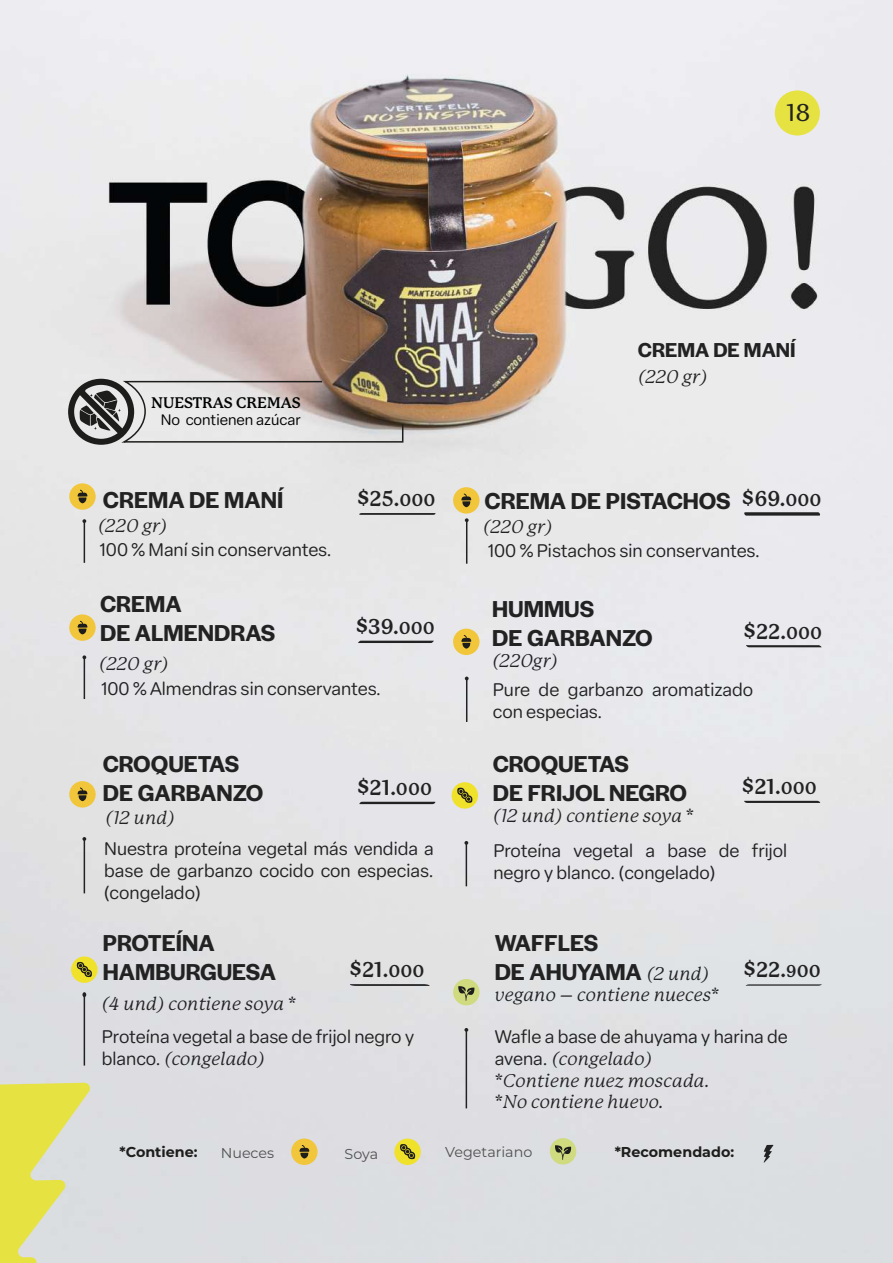
<style>
.page{position:relative;width:893px;height:1263px;background:#fff}
.page>*{position:absolute;margin:0;border:0;box-sizing:border-box;transform-origin:0 0}
.t1{font:600 24px/28.8px "Halyard Display";color:#222223}
.t2{font:500 23.7px "P Mackinac Pro";color:#222223}
.t3{font:700 21px "P22 Mackinac Pro";color:#222223}
.t4{font:600 21px "Halyard Display";color:#222223}
.t5{font:18px/21.6px "Elza Round Variable Roman";color:#222223}
.t6{font:italic 18px/21.6px "P22 Mackinac Pro";color:#222223}
.t7{font:15px "Elza Round Variable Roman";color:#020303}
.t8{font:700 15px "P22 Mackinac Pro";color:#020303}
.t9{font:700 14.25px "Montserrat";color:#1d1d1b}
.t10{font:14.25px "Montserrat";color:#515151}
.s1{font-weight:800}
.s2{font-size:16.8px}
.s3{font-family:"P22 Mackinac Pro";font-weight:400;font-style:italic;font-size:18px}
.s4{font-family:"Elza Round Variable Roman";font-style:normal}
</style>
<div class="page">
<img style="left:0;top:0;width:893px;height:1263px">
<div style="left:775px;top:90px;width:45px;height:46px;background:#e6e242;border-radius:50%"></div>
<svg style="left:359px;top:513px;width:77px;height:2px"></svg>
<svg style="left:357px;top:641px;width:78px;height:2px"></svg>
<svg style="left:359px;top:802px;width:77px;height:2px"></svg>
<svg style="left:350px;top:984px;width:80px;height:2px"></svg>
<svg style="left:745px;top:984px;width:77px;height:2px"></svg>
<svg style="left:745px;top:645px;width:77px;height:2px"></svg>
<svg style="left:744px;top:801px;width:77px;height:2px"></svg>
<svg style="left:743px;top:512px;width:78px;height:4px"></svg>
<hr style="left:466px;top:680px;width:1px;height:42px;background:#222223">
<svg style="left:465px;top:677px;width:4px;height:3px"></svg>
<hr style="left:466px;top:521px;width:1px;height:43px;background:#222223">
<svg style="left:465px;top:518px;width:4px;height:4px"></svg>
<hr style="left:466px;top:1031px;width:1px;height:77px;background:#222223">
<svg style="left:464px;top:1028px;width:4px;height:4px"></svg>
<hr style="left:466px;top:844px;width:1px;height:42px;background:#222223">
<svg style="left:464px;top:841px;width:4px;height:4px"></svg>
<hr style="left:84px;top:839px;width:1px;height:54px;background:#222223">
<svg style="left:82px;top:837px;width:4px;height:4px"></svg>
<hr style="left:84px;top:995px;width:1px;height:70px;background:#222223">
<svg style="left:82px;top:992px;width:4px;height:5px"></svg>
<hr style="left:84px;top:657px;width:1px;height:42px;background:#222223">
<svg style="left:82px;top:655px;width:4px;height:4px"></svg>
<hr style="left:84px;top:521px;width:1px;height:42px;background:#222223">
<svg style="left:82px;top:519px;width:4px;height:4px"></svg>
<div style="left:453px;top:629px;width:26px;height:26px;background:#f2c63a;border-radius:50%"></div>
<svg style="left:461px;top:635px;width:10px;height:14px"></svg>
<div style="left:453px;top:487px;width:26px;height:27px;background:#f2c63a;border-radius:50%"></div>
<svg style="left:461px;top:494px;width:10px;height:13px"></svg>
<div style="left:69px;top:483px;width:27px;height:27px;background:#f2c63a;border-radius:50%"></div>
<svg style="left:77px;top:490px;width:11px;height:13px"></svg>
<div style="left:69px;top:614px;width:27px;height:27px;background:#f2c63a;border-radius:50%"></div>
<svg style="left:77px;top:621px;width:11px;height:13px"></svg>
<div style="left:69px;top:781px;width:27px;height:26px;background:#f2c63a;border-radius:50%"></div>
<svg style="left:77px;top:787px;width:11px;height:14px"></svg>
<div style="left:452px;top:782px;width:26px;height:27px;background:#f0e12b;border-radius:50%"></div>
<svg style="left:457px;top:787px;width:15px;height:16px"></svg>
<div style="left:71px;top:956px;width:27px;height:27px;background:#f0e12b;border-radius:50%"></div>
<svg style="left:77px;top:962px;width:15px;height:15px"></svg>
<div style="left:453px;top:979px;width:27px;height:26px;background:#cfdb7e;border-radius:50%"></div>
<svg style="left:458px;top:986px;width:16px;height:15px"></svg>
<svg style="left:68px;top:378px;width:336px;height:67px;background:#b6b1ad"></svg>
<div style="left:394px;top:1138px;width:27px;height:27px;background:#f0e12b;border-radius:50%"></div>
<div style="left:291px;top:1138px;width:27px;height:27px;background:#f2c63a;border-radius:50%"></div>
<svg style="left:299px;top:1145px;width:11px;height:13px"></svg>
<svg style="left:400px;top:1144px;width:15px;height:15px"></svg>
<div style="left:550px;top:1138px;width:26px;height:26px;background:#cfdb7e;border-radius:50%"></div>
<svg style="left:555px;top:1145px;width:16px;height:15px"></svg>
<svg style="left:764px;top:1145px;width:9px;height:18px"></svg>
<svg style="left:0;top:1083px;width:92px;height:180px;background:#e0e085"></svg>
<h2 class="t2" style="left:786px;top:99px;width:25px">18</h2>
<p class="t8" style="left:151px;top:395px;width:151px">NUESTRAS CREMAS</p>
<p class="t7" style="left:161px;top:409px;width:142px">No contienen azúcar</p>
<h1 class="t1" style="left:103px;top:484px;width:182px">CREMA DE MANÍ</h1>
<p class="t3" style="left:358px;top:487px;width:79px"><span class="s1">$</span>25.<span class="s2">000</span></p>
<p class="t4" style="left:638px;top:335px;width:159px">CREMA DE MANÍ</p>
<p class="t6" style="left:638px;top:366px;width:71px">(220 gr)</p>
<h1 class="t1" style="left:485px;top:485px;width:248px">CREMA DE PISTACHOS</h1>
<p class="t3" style="left:743px;top:487px;width:81px"><span class="s1">$</span>69.<span class="s2">000</span></p>
<p class="t6" style="left:98px;top:515px;width:71px">(220 gr)</p>
<p class="t6" style="left:483px;top:516px;width:71px">(220 gr)</p>
<p class="t5" style="left:100px;top:539px;width:234px">100 % Maní sin conservantes.</p>
<p class="t5" style="left:488px;top:540px;width:274px">100 % Pistachos sin conservantes.</p>
<h1 class="t1" style="left:100px;top:588px;width:177px">CREMA<br>DE ALMENDRAS</h1>
<p class="t6" style="left:99px;top:654px;width:71px">(220 gr)</p>
<p class="t3" style="left:356px;top:615px;width:80px"><span class="s1">$</span>39.<span class="s2">000</span></p>
<h1 class="t1" style="left:492px;top:593px;width:162px">HUMMUS<br>DE GARBANZO</h1>
<p class="t6" style="left:492px;top:650px;width:67px">(220gr)</p>
<p class="t3" style="left:744px;top:619px;width:80px"><span class="s1">$</span>22.<span class="s2">000</span></p>
<p class="t5" style="left:101px;top:677px;width:282px">100 % Almendras sin conservantes.</p>
<p class="t5" style="left:493px;top:679px;width:262px">Pure de garbanzo aromatizado con especias.</p>
<h1 class="t1" style="left:103px;top:748px;width:162px">CROQUETAS<br>DE GARBANZO</h1>
<p class="t6" style="left:105px;top:807px;width:71px">(12 und)</p>
<p class="t3" style="left:358px;top:776px;width:76px"><span class="s1">$</span>21.<span class="s2">000</span></p>
<h1 class="t1" style="left:493px;top:748px;width:196px">CROQUETAS<br>DE FRIJOL NEGRO</h1>
<p class="t6" style="left:493px;top:805px;width:203px">(12 und) contiene soya *</p>
<p class="t3" style="left:743px;top:775px;width:76px"><span class="s1">$</span>21.<span class="s2">000</span></p>
<p class="t5" style="left:104px;top:838px;width:331px;text-align:justify">Nuestra proteína vegetal más vendida a base de garbanzo cocido con especias. (congelado)</p>
<p class="t5" style="left:493px;top:840px;width:295px">Proteína vegetal a base de frijol negro y blanco. (congelado)</p>
<h1 class="t1" style="left:103px;top:927px;width:175px">PROTEÍNA<br>HAMBURGUESA</h1>
<p class="t6" style="left:101px;top:993px;width:196px">(4 und) contiene soya *</p>
<h1 class="t1" style="left:495px;top:927px;width:216px">WAFFLES<br>DE AHUYAMA <span class="s3">(2 und)</span></h1>
<p class="t6" style="left:495px;top:984px;width:226px">vegano – contiene nueces*</p>
<p class="t3" style="left:350px;top:958px;width:76px"><span class="s1">$</span>21.<span class="s2">000</span></p>
<p class="t3" style="left:744px;top:958px;width:78px"><span class="s1">$</span>22.<span class="s2">900</span></p>
<p class="t5" style="left:102px;top:1026px;width:314px">Proteína vegetal a base de frijol negro y</p>
<p class="t6" style="left:102px;top:1048px;width:165px"><span class="s4">blanco.</span> (congelado)</p>
<p class="t5" style="left:495px;top:1026px;width:294px">Wafle a base de ahuyama y harina de</p>
<p class="t6" style="left:495px;top:1048px;width:216px"><span class="s4">avena.</span> (congelado) *Contiene nuez moscada. *No contiene huevo.</p>
<p class="t9" style="left:120px;top:1141px;width:80px">*Contiene:</p>
<p class="t10" style="left:221px;top:1143px;width:55px">Nueces</p>
<p class="t10" style="left:345px;top:1144px;width:35px">Soya</p>
<p class="t10" style="left:445px;top:1142px;width:89px">Vegetariano</p>
<p class="t9" style="left:615px;top:1142px;width:121px">*Recomendado:</p>
</div>
